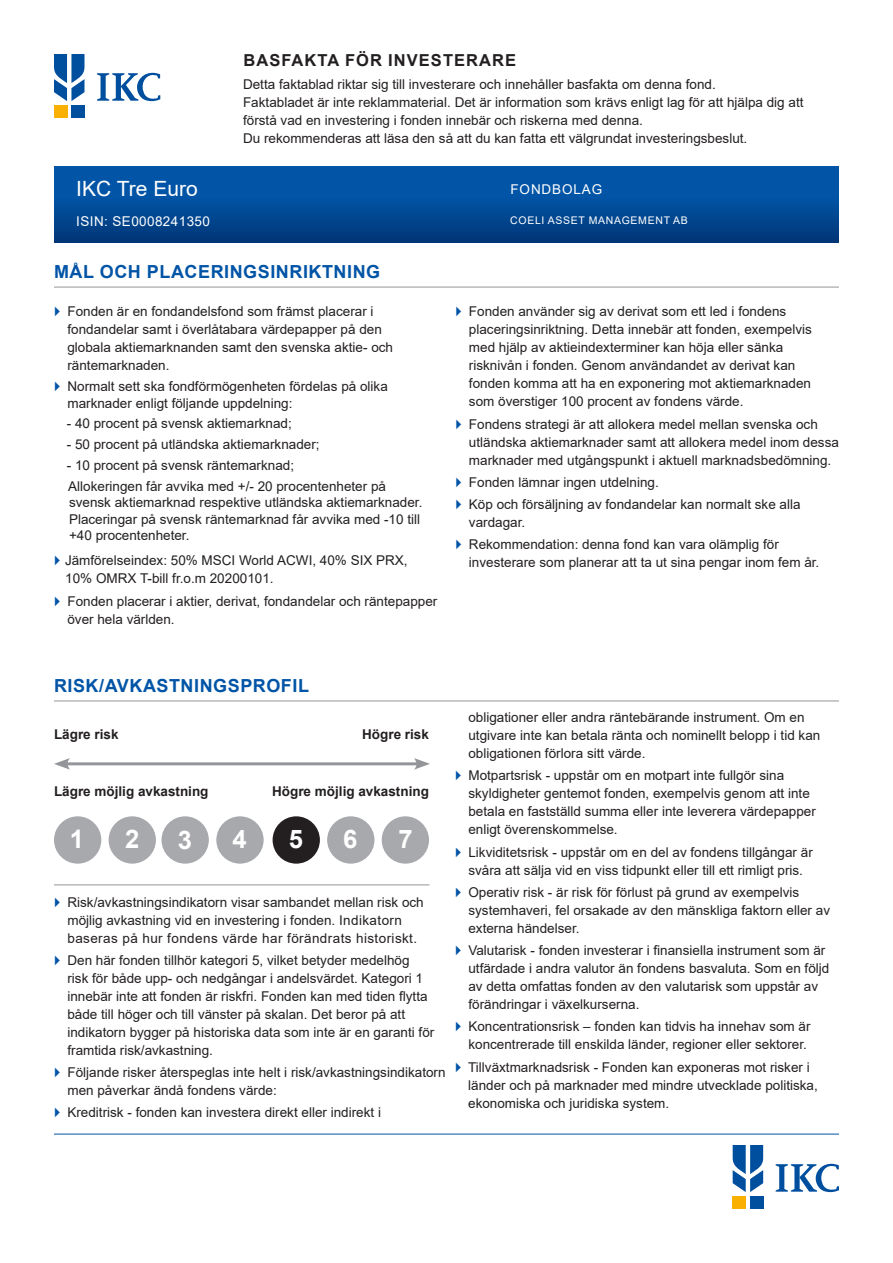
<style>
.page{position:relative;width:893px;height:1263px;background:#fff}
.page>*{position:absolute;margin:0;border:0;box-sizing:border-box;transform-origin:0 0}
.t1{font:700 25.65px "Arial";color:#fff}
.t2{font:21px "Arial";color:#fff}
.t3{font:700 18px "Arial";letter-spacing:.03em;color:#0154a6}
.t4{font:700 16.5px "Arial";letter-spacing:.065em;color:#231f20}
.t5{font:13.5px/18px "Arial";color:#231f20}
.t6{font:700 13.5px "Arial";color:#231f20}
.t7{font:13.5px "Arial";letter-spacing:.03em;color:#fff}
.t8{font:13.5px "Arial";letter-spacing:.065em;color:#fff}
.t9{font:10.5px "Arial";letter-spacing:.065em;color:#fff}
.s1{color:#0154a6}
</style>
<div class="page">
<div style="left:327px;top:816px;width:47px;height:48px;background:#a8a9ad;border-radius:50%"></div>
<div style="left:54px;top:167px;width:439px;height:75px;background:linear-gradient(to bottom,#015cb2,#013b7e)"></div>
<div style="left:494px;top:167px;width:345px;height:75px;background:linear-gradient(to bottom,#015cb2,#013b7e)"></div>
<hr style="left:54px;top:287px;width:785px;height:1px;background:#939598">
<hr style="left:54px;top:701px;width:785px;height:1px;background:#939598">
<hr style="left:54px;top:884px;width:375px;height:1px;background:#939598">
<hr style="left:64px;top:762px;width:356px;height:3px;background:#939598">
<svg style="left:54px;top:758px;width:16px;height:12px"></svg>
<svg style="left:414px;top:758px;width:16px;height:12px"></svg>
<div style="left:54px;top:816px;width:47px;height:48px;background:#a8a9ad;border-radius:50%"></div>
<div style="left:109px;top:816px;width:47px;height:48px;background:#a8a9ad;border-radius:50%"></div>
<div style="left:216px;top:816px;width:48px;height:48px;background:#a8a9ad;border-radius:50%"></div>
<div style="left:273px;top:816px;width:47px;height:48px;background:#231f20;border-radius:50%"></div>
<div style="left:162px;top:816px;width:47px;height:48px;background:#a8a9ad;border-radius:50%"></div>
<div style="left:382px;top:816px;width:47px;height:48px;background:#a8a9ad;border-radius:50%"></div>
<hr style="left:54px;top:1134px;width:785px;height:1px;background:#0154a6">
<div style="left:733px;top:1196px;width:13px;height:13px;background:#f9b000"></div>
<div style="left:750px;top:1196px;width:13px;height:13px;background:#004f9f"></div>
<svg style="left:733px;top:1145px;width:30px;height:47px"></svg>
<svg style="left:776px;top:1164px;width:63px;height:28px"></svg>
<div style="left:54px;top:105px;width:13px;height:13px;background:#f9b000"></div>
<div style="left:71px;top:105px;width:13px;height:13px;background:#004f9f"></div>
<svg style="left:54px;top:54px;width:30px;height:47px"></svg>
<svg style="left:97px;top:73px;width:63px;height:28px"></svg>
<p class="t2" style="left:76px;top:174px;width:123px">IKC Tre Euro</p>
<p class="t7" style="left:76px;top:212px;width:135px">ISIN: SE0008241350</p>
<p class="t4" style="left:243px;top:49px;width:274px">BASFAKTA FÖR INVESTERARE</p>
<p class="t5" style="left:243px;top:76px;width:562px">Detta faktablad riktar sig till investerare och innehåller basfakta om denna fond.<br>Faktabladet är inte reklammaterial. Det är information som krävs enligt lag för att hjälpa dig att förstå vad en investering i fonden innebär och riskerna med denna.<br>Du rekommenderas att läsa den så att du kan fatta ett välgrundat investeringsbeslut.</p>
<p class="t8" style="left:510px;top:180px;width:93px">FONDBOLAG</p>
<p class="t9" style="left:510px;top:213px;width:179px">COELI ASSET MANAGEMENT AB</p>
<p class="t3" style="left:54px;top:259px;width:328px">MÅL OCH PLACERINGSINRIKTNING</p>
<p class="t5" style="left:67px;top:302px;width:327px;text-indent:-13px"><span class="s1">►</span> Fonden är en fondandelsfond som främst placerar i fondandelar samt i överlåtabara värdepapper på den globala aktiemarknanden samt den svenska aktie- och räntemarknaden.</p>
<p class="t5" style="left:67px;top:378px;width:322px;line-height:16.5px;text-indent:-13px"><span class="s1">►</span> Normalt sett ska fondförmögenheten fördelas på olika marknader enligt följande uppdelning:</p>
<p class="t5" style="left:67px;top:414px;width:227px">- 40 procent på svensk aktiemarknad;</p>
<p class="t5" style="left:67px;top:435px;width:254px">- 50 procent på utländska aktiemarknader;</p>
<p class="t5" style="left:67px;top:456px;width:229px">- 10 procent på svensk räntemarknad;</p>
<p class="t5" style="left:68px;top:477px;width:356px;line-height:16.5px">Allokeringen får avvika med +/- 20 procentenheter på svensk aktiemarknad respektive utländska aktiemarknader.<br>Placeringar på svensk räntemarknad får avvika med -10 till +40 procentenheter.</p>
<p class="t5" style="left:65px;top:551px;width:344px;text-indent:-11px"><span class="s1">►</span> Jämförelseindex: 50% MSCI World ACWI, 40% SIX PRX,<br>10% OMRX T-bill fr.o.m 20200101.</p>
<p class="t5" style="left:67px;top:592px;width:371px;text-indent:-13px"><span class="s1">►</span> Fonden placerar i aktier, derivat, fondandelar och räntepapper över hela världen.</p>
<p class="t5" style="left:469px;top:302px;width:344px;text-indent:-13px"><span class="s1">►</span> Fonden använder sig av derivat som ett led i fondens placeringsinriktning. Detta innebär att fonden, exempelvis med hjälp av aktieindexterminer kan höja eller sänka risknivån i fonden. Genom användandet av derivat kan fonden komma att ha en exponering mot aktiemarknaden som överstiger 100 procent av fondens värde.</p>
<p class="t5" style="left:469px;top:415px;width:372px;text-indent:-13px"><span class="s1">►</span> Fondens strategi är att allokera medel mellan svenska och utländska aktiemarknader samt att allokera medel inom dessa marknader med utgångspunkt i aktuell marknadsbedömning.</p>
<p class="t5" style="left:455px;top:473px;width:205px"><span class="s1">►</span> Fonden lämnar ingen utdelning.</p>
<p class="t5" style="left:469px;top:495px;width:333px;text-indent:-13px"><span class="s1">►</span> Köp och försäljning av fondandelar kan normalt ske alla vardagar.</p>
<p class="t5" style="left:469px;top:535px;width:352px;text-indent:-13px"><span class="s1">►</span> Rekommendation: denna fond kan vara olämplig för investerare som planerar att ta ut sina pengar inom fem år.</p>
<p class="t3" style="left:54px;top:673px;width:257px">RISK/AVKASTNINGSPROFIL</p>
<p class="t6" style="left:54px;top:724px;width:66px">Lägre risk</p>
<p class="t6" style="left:362px;top:724px;width:68px">Högre risk</p>
<p class="t6" style="left:54px;top:782px;width:156px">Lägre möjlig avkastning</p>
<p class="t6" style="left:272px;top:782px;width:158px">Högre möjlig avkastning</p>
<p class="t1" style="left:70px;top:821px;width:16px">1</p>
<p class="t1" style="left:125px;top:821px;width:16px">2</p>
<p class="t1" style="left:289px;top:821px;width:16px">5</p>
<p class="t1" style="left:343px;top:821px;width:16px">6</p>
<p class="t1" style="left:399px;top:821px;width:16px">7</p>
<p class="t1" style="left:178px;top:822px;width:16px">3</p>
<p class="t1" style="left:232px;top:821px;width:16px">4</p>
<p class="t5" style="left:67px;top:893px;width:358px;text-indent:-13px"><span class="s1">►</span> Risk/avkastningsindikatorn visar sambandet mellan risk och möjlig avkastning vid en investering i fonden. Indikatorn baseras på hur fondens värde har förändrats historiskt.</p>
<p class="t5" style="left:67px;top:951px;width:368px;text-indent:-13px"><span class="s1">►</span> Den här fonden tillhör kategori 5, vilket betyder medelhög<br>risk för både upp- och nedgångar i andelsvärdet. Kategori 1 innebär inte att fonden är riskfri. Fonden kan med tiden flytta både till höger och till vänster på skalan. Det beror på att indikatorn bygger på historiska data som inte är en garanti för framtida risk/avkastning.</p>
<p class="t5" style="left:67px;top:1063px;width:380px;text-indent:-13px"><span class="s1">►</span> Följande risker återspeglas inte helt i risk/avkastningsindikatorn men påverkar ändå fondens värde:</p>
<p class="t5" style="left:54px;top:1103px;width:329px"><span class="s1">►</span> Kreditrisk - fonden kan investera direkt eller indirekt i</p>
<p class="t5" style="left:468px;top:708px;width:353px">obligationer eller andra räntebärande instrument. Om en utgivare inte kan betala ränta och nominellt belopp i tid kan obligationen förlora sitt värde.</p>
<p class="t5" style="left:468px;top:766px;width:349px;text-indent:-13px"><span class="s1">►</span> Motpartsrisk - uppstår om en motpart inte fullgör sina skyldigheter gentemot fonden, exempelvis genom att inte betala en fastställd summa eller inte leverera värdepapper enligt överenskommelse.</p>
<p class="t5" style="left:455px;top:843px;width:359px;text-align:center"><span class="s1">►</span> Likviditetsrisk - uppstår om en del av fondens tillgångar är svåra att sälja vid en viss tidpunkt eller till ett rimligt pris.</p>
<p class="t5" style="left:468px;top:883px;width:363px;text-indent:-13px"><span class="s1">►</span> Operativ risk - är risk för förlust på grund av exempelvis systemhaveri, fel orsakade av den mänskliga faktorn eller av externa händelser.</p>
<p class="t5" style="left:468px;top:941px;width:362px;text-indent:-13px"><span class="s1">►</span> Valutarisk - fonden investerar i finansiella instrument som är utfärdade i andra valutor än fondens basvaluta. Som en följd av detta omfattas fonden av den valutarisk som uppstår av förändringar i växelkurserna.</p>
<p class="t5" style="left:455px;top:1017px;width:357px;text-align:right"><span class="s1">►</span> Koncentrationsrisk – fonden kan tidvis ha innehav som är koncentrerade till enskilda länder, regioner eller sektorer.</p>
<p class="t5" style="left:468px;top:1058px;width:351px;text-indent:-13px"><span class="s1">►</span> Tillväxtmarknadsrisk - Fonden kan exponeras mot risker i länder och på marknader med mindre utvecklade politiska, ekonomiska och juridiska system.</p>
</div>
